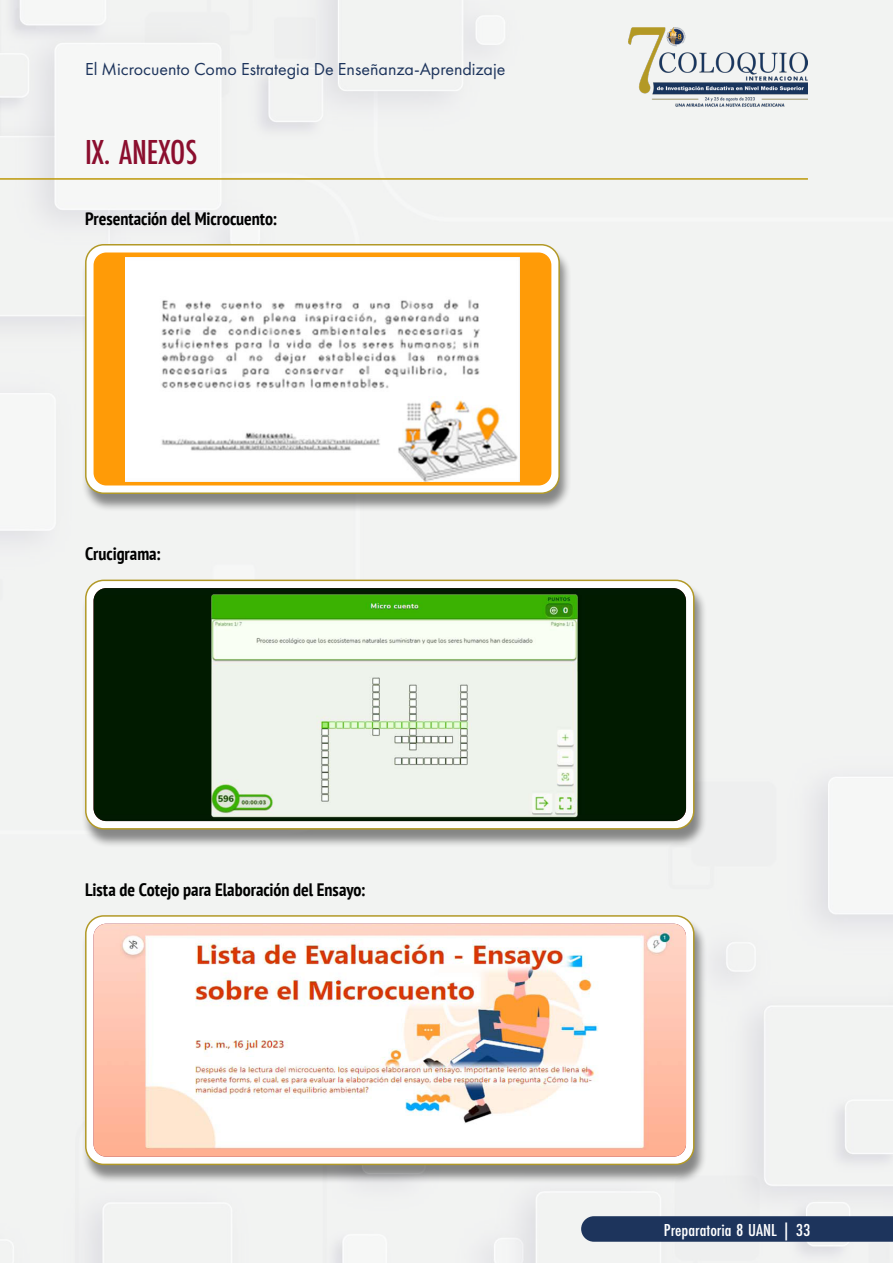
<style>
.page{position:relative;width:893px;height:1263px;background:#f2f3f2}
.page>*{position:absolute;margin:0;border:0;box-sizing:border-box;transform-origin:0 0}
.t1{font:500 36px "Futura PT Cond";color:#8b0e2e}
.t2{font:700 condensed 18px "PT Sans";color:#000}
.t3{font:18px "Futura PT";color:#1d345c}
.t4{font:500 18px "Futura PT Cond";color:#fff;scale:1.08 1}
</style>
<div class="page">
<svg style="left:581px;top:1216px;width:312px;height:26px;background:#233960"></svg>
<img style="left:629px;top:27px;width:179px;height:82px">
<hr style="left:0;top:178px;width:808px;height:2px;background:#bd9909">
<div style="left:81px;top:246px;width:491px;height:267px;background:#000;opacity:.45"></div>
<div style="left:86px;top:245px;width:473px;height:248px;background:#fff;border-radius:18px"></div>
<div style="left:85px;top:244px;width:475px;height:250px;border:2px solid #b29927;border-radius:18px"></div>
<div style="left:94px;top:252px;width:457px;height:233px;background:#ff9b07;border-radius:13px"></div>
<img style="left:126px;top:258px;width:393px;height:223px">
<div style="left:81px;top:582px;width:626px;height:266px;background:#000;opacity:.45"></div>
<div style="left:86px;top:580px;width:608px;height:249px;background:#fff;border-radius:18px"></div>
<div style="left:85px;top:580px;width:609px;height:249px;border:2px solid #b29927;border-radius:18px"></div>
<img style="left:94px;top:588px;width:592px;height:233px">
<div style="left:81px;top:917px;width:626px;height:267px;background:#000;opacity:.45"></div>
<div style="left:86px;top:916px;width:608px;height:248px;background:#fff;border-radius:18px"></div>
<div style="left:85px;top:915px;width:609px;height:250px;border:2px solid #b29927;border-radius:18px"></div>
<img style="left:94px;top:924px;width:592px;height:233px">
<p class="t3" style="left:85px;top:58px;width:422px">El Microcuento Como Estrategia De Enseñanza-Aprendizaje</p>
<h1 class="t1" style="left:85px;top:130px;width:114px">IX. ANEXOS</h1>
<p class="t2" style="left:85px;top:207px;width:193px">Presentación del Microcuento:</p>
<p class="t2" style="left:85px;top:542px;width:77px">Crucigrama:</p>
<p class="t2" style="left:85px;top:878px;width:282px">Lista de Cotejo para Elaboración del Ensayo:</p>
<p class="t4" style="left:664px;top:1219px;width:137px">Preparatoria 8 UANL | 33</p>
</div>
